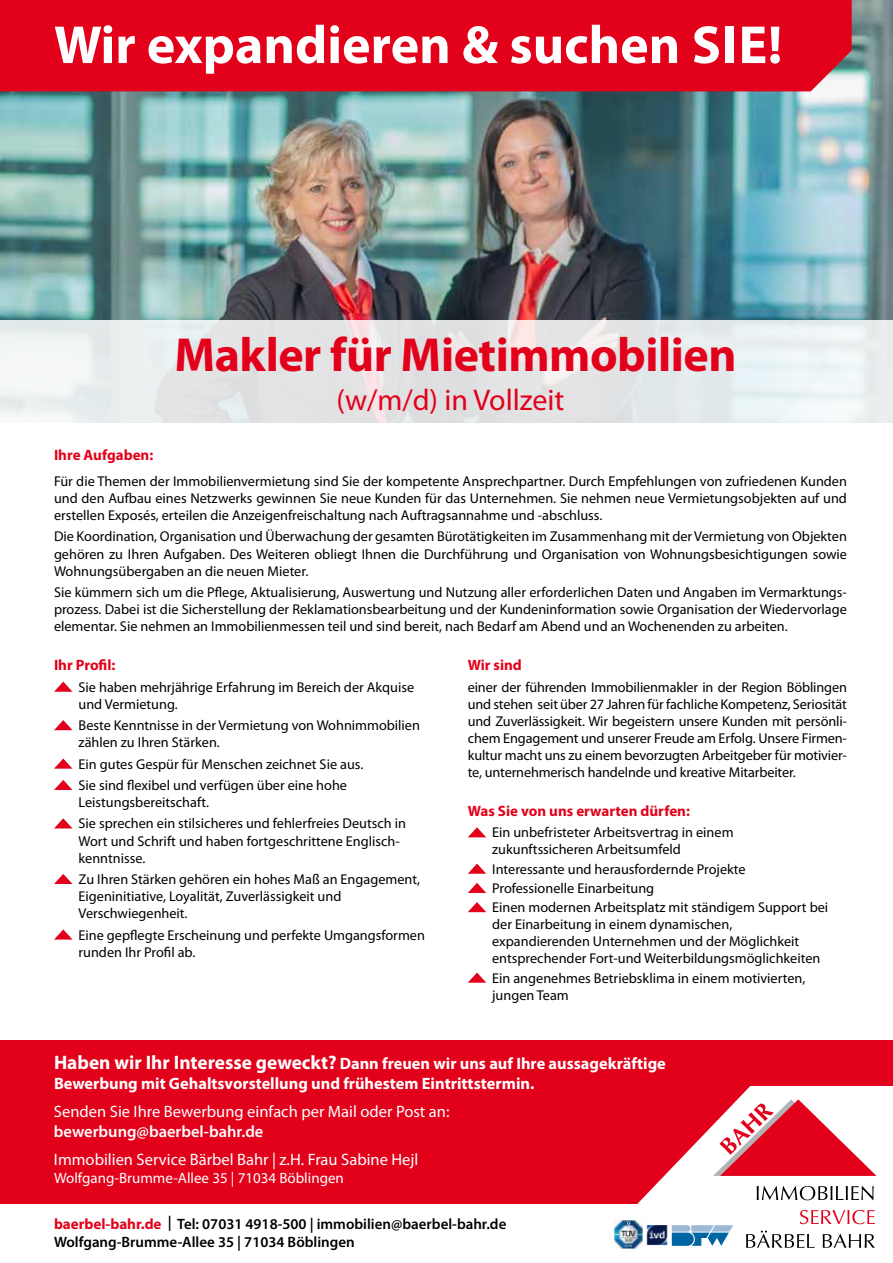
<style>
.page{position:relative;width:893px;height:1263px;background:#fff}
.page>*{position:absolute;margin:0;border:0;box-sizing:border-box;transform-origin:0 0}
.t1{font:700 54px "Myriad Pro";color:#fff}
.t2{font:700 48px "Myriad Pro";letter-spacing:-.01em;color:#e2001a}
.t3{font:30px "Myriad Pro";color:#e2001a}
.t4{font:700 16.5px/19.8px "Myriad Pro";color:#fff}
.t5{font:16.5px "Myriad Pro";color:#fff}
.t6{font:600 16.5px "Myriad Pro";color:#fff}
.t7{font:600 15px/18px "Myriad Pro";color:#000}
.t8{font:700 15px "Myriad Pro";color:#e2001a}
.t9{font:15px "Myriad Pro";color:#fff}
.t10{font:14.25px/17.1px "Myriad Pro";color:#000}
.s1{font-size:19.5px}
.s2{font-weight:700;color:#e2001a}
</style>
<div class="page">
<div style="left:1px;top:1040px;width:892px;height:164px;background:#e2001a"></div>
<svg style="left:637px;top:1086px;width:256px;height:162px;fill:#fff"></svg>
<svg style="left:757px;top:1186px;width:117px;height:14px;background:#b9b9b9"></svg>
<svg style="left:746px;top:1230px;width:69px;height:18px"></svg>
<svg style="left:823px;top:1234px;width:52px;height:14px"></svg>
<svg style="left:800px;top:1210px;width:75px;height:14px"></svg>
<svg style="left:713px;top:1099px;width:163px;height:77px"></svg>
<img style="left:614px;top:1220px;width:29px;height:29px">
<img style="left:647px;top:1225px;width:20px;height:20px">
<svg style="left:672px;top:1225px;width:61px;height:21px"></svg>
<img style="left:0;top:0;width:893px;height:321px">
<div style="left:0;top:0;width:852px;height:91px;background:#e2001a"></div>
<div style="left:54px;top:24px;width:82px;height:40px;background:#e2001a"></div>
<div style="left:148px;top:24px;width:300px;height:51px;background:#e2001a"></div>
<svg style="left:463px;top:25px;width:36px;height:39px"></svg>
<div style="left:510px;top:24px;width:168px;height:40px;background:#e2001a"></div>
<svg style="left:693px;top:25px;width:27px;height:39px"></svg>
<div style="left:726px;top:27px;width:8px;height:36px;border:1px solid #e2001a"></div>
<div style="left:741px;top:26px;width:40px;height:38px;background:#e2001a"></div>
<svg style="left:0;top:321px;width:893px;height:102px;background:#e7e9ea"></svg>
<svg style="left:468px;top:827px;width:18px;height:10px"></svg>
<svg style="left:468px;top:863px;width:18px;height:11px"></svg>
<svg style="left:468px;top:883px;width:18px;height:10px"></svg>
<svg style="left:468px;top:902px;width:18px;height:10px"></svg>
<svg style="left:468px;top:972px;width:18px;height:11px"></svg>
<svg style="left:54px;top:682px;width:19px;height:10px"></svg>
<svg style="left:54px;top:720px;width:19px;height:10px"></svg>
<svg style="left:54px;top:758px;width:19px;height:11px"></svg>
<svg style="left:54px;top:780px;width:19px;height:10px"></svg>
<svg style="left:54px;top:818px;width:18px;height:10px"></svg>
<svg style="left:54px;top:874px;width:19px;height:10px"></svg>
<svg style="left:54px;top:929px;width:18px;height:10px"></svg>
<h1 class="t1" style="left:54px;top:10px;width:730px">Wir expandieren &amp; suchen SIE!</h1>
<h2 class="t2" style="left:174px;top:324px;width:563px">Makler für Mietimmobilien</h2>
<h3 class="t3" style="left:336px;top:382px;width:229px">(w/m/d) in Vollzeit</h3>
<p class="t8" style="left:54px;top:445px;width:101px">Ihre Aufgaben:</p>
<p class="t10" style="left:54px;top:472px;width:794px;text-align:justify">Für die Themen der Immobilienvermietung sind Sie der kompetente Ansprechpartner. Durch Empfehlungen von zufriedenen Kunden und den Aufbau eines Netzwerks gewinnen Sie neue Kunden für das Unternehmen. Sie nehmen neue Vermietungsobjekten auf und erstellen Exposés, erteilen die Anzeigenfreischaltung nach Auftragsannahme und -abschluss.</p>
<p class="t10" style="left:54px;top:528px;width:794px;text-align:justify">Die Koordination, Organisation und Überwachung der gesamten Bürotätigkeiten im Zusammenhang mit der Vermietung von Objekten gehören zu Ihren Aufgaben. Des Weiteren obliegt Ihnen die Durchführung und Organisation von Wohnungsbesichtigungen sowie Wohnungsübergaben an die neuen Mieter.</p>
<p class="t10" style="left:54px;top:583px;width:794px;text-align:justify">Sie kümmern sich um die Pflege, Aktualisierung, Auswertung und Nutzung aller erforderlichen Daten und Angaben im Vermarktungs&shy;prozess. Dabei ist die Sicherstellung der Reklamationsbearbeitung und der Kundeninformation sowie Organisation der Wiedervorlage elementar. Sie nehmen an Immobilienmessen teil und sind bereit, nach Bedarf am Abend und an Wochenenden zu arbeiten.</p>
<p class="t8" style="left:54px;top:655px;width:63px">Ihr Profil:</p>
<p class="t10" style="left:79px;top:678px;width:337px">Sie haben mehrjährige Erfahrung im Bereich der Akquise und Vermietung.</p>
<p class="t10" style="left:79px;top:717px;width:343px">Beste Kenntnisse in der Vermietung von Wohnimmobilien zählen zu Ihren Stärken.</p>
<p class="t10" style="left:79px;top:753px;width:286px;line-height:21.3px">Ein gutes Gespür für Menschen zeichnet Sie aus.<br>Sie sind flexibel und verfügen über eine hohe</p>
<p class="t10" style="left:79px;top:791px;width:329px;line-height:21.3px">Leistungsbereitschaft.<br>Sie sprechen ein stilsicheres und fehlerfreies Deutsch in</p>
<p class="t10" style="left:79px;top:832px;width:323px">Wort und Schrift und haben fortgeschrittene Englisch&shy;kenntnisse.</p>
<p class="t10" style="left:79px;top:870px;width:343px">Zu Ihren Stärken gehören ein hohes Maß an Engagement,<br>Eigeninitiative, Loyalität, Zuverlässigkeit und<br>Verschwiegenheit.</p>
<p class="t10" style="left:79px;top:926px;width:348px">Eine gepflegte Erscheinung und perfekte Umgangsformen runden Ihr Profil ab.</p>
<p class="t8" style="left:468px;top:655px;width:56px">Wir sind</p>
<p class="t10" style="left:468px;top:678px;width:381px;text-align:justify">einer der führenden Immobilienmakler in der Region Böblingen und stehen seit über 27 Jahren für fachliche Kompetenz, Seriosität und Zuverlässigkeit. Wir begeistern unsere Kunden mit persönli&shy;chem Engagement und unserer Freude am Erfolg. Unsere Firmen&shy;kultur macht uns zu einem bevorzugten Arbeitgeber für motivier&shy;te, unternehmerisch handelnde und kreative Mitarbeiter.</p>
<p class="t8" style="left:468px;top:801px;width:224px">Was Sie von uns erwarten dürfen:</p>
<p class="t10" style="left:492px;top:824px;width:243px">Ein unbefristeter Arbeitsvertrag in einem zukunftssicheren Arbeitsumfeld</p>
<p class="t10" style="left:492px;top:859px;width:338px;line-height:19.2px">Interessante und herausfordernde Projekte<br>Professionelle Einarbeitung<br>Einen modernen Arbeitsplatz mit ständigem Support bei</p>
<p class="t10" style="left:492px;top:916px;width:330px">der Einarbeitung in einem dynamischen, expandierenden Unternehmen und der Möglichkeit entsprechender Fort-und Weiterbildungsmöglichkeiten</p>
<p class="t10" style="left:492px;top:969px;width:315px">Ein angenehmes Betriebsklima in einem motivierten, jungen Team</p>
<p class="t4" style="left:54px;top:1053px;width:613px"><span class="s1">Haben wir Ihr Interesse geweckt?</span> Dann freuen wir uns auf Ihre aussagekräftige<br>Bewerbung mit Gehaltsvorstellung und frühestem Eintrittstermin.</p>
<p class="t5" style="left:54px;top:1102px;width:397px">Senden Sie Ihre Bewerbung einfach per Mail oder Post an:</p>
<p class="t6" style="left:54px;top:1121px;width:211px">bewerbung@baerbel-bahr.de</p>
<p class="t5" style="left:54px;top:1150px;width:366px">Immobilien Service Bärbel Bahr | z.H. Frau Sabine Hejl</p>
<p class="t9" style="left:54px;top:1169px;width:291px">Wolfgang-Brumme-Allee 35 | 71034 Böblingen</p>
<p class="t7" style="left:54px;top:1214px;width:454px"><span class="s2">baerbel-bahr.de</span> | Tel: 07031 4918-500 | immobilien@baerbel-bahr.de<br>Wolfgang-Brumme-Allee 35 | 71034 Böblingen</p>
</div>
